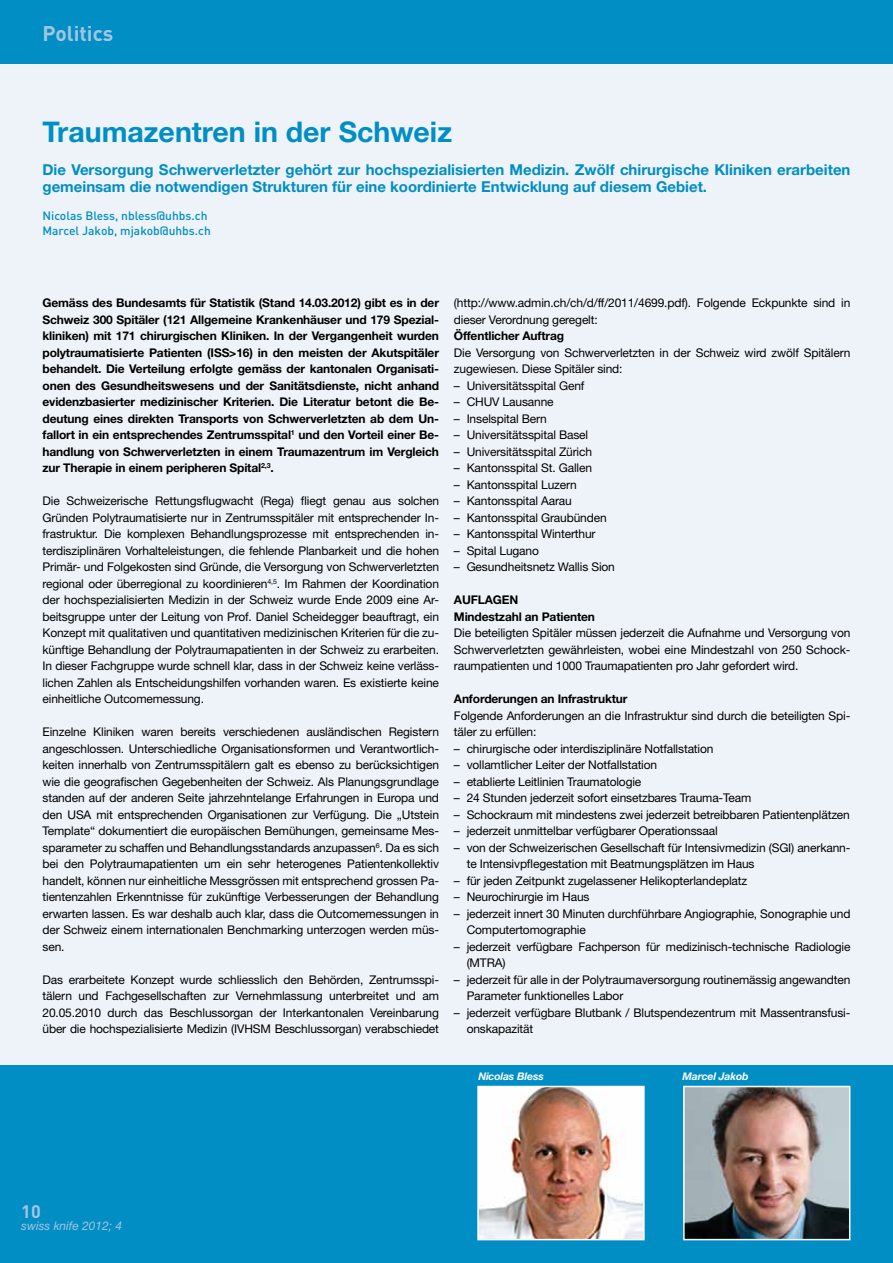
<style>
.page{position:relative;width:893px;height:1263px;background:#eef3f9}
.page>*{position:absolute;margin:0;border:0;box-sizing:border-box;transform-origin:0 0}
.t1{font:700 28.5px "Helvetica Neue";color:#008ec4}
.t2{font:700 21px "DIN";color:#a4c5e1}
.t3{font:700 18px "DIN";color:#a4c5e1}
.t4{font:700 15px/16.5px "Helvetica Neue";color:#008ec4}
.t5{font:12px/16.5px "Helvetica Neue";letter-spacing:-.01em;color:#000}
.t6{font:700 12px/16.5px "Helvetica Neue";letter-spacing:-.01em;color:#000;text-align:justify}
.t7{font:500 12px/14.4px "DIN";color:#008ec4}
.t8{font:italic 12px "Helvetica Neue";color:#a4c5e1}
.t9{font:italic 700 10.5px "Helvetica Neue";letter-spacing:-.01em;color:#fff}
</style>
<div class="page">
<div style="left:0;top:1065px;width:893px;height:198px;background:#008ec4"></div>
<div style="left:0;top:0;width:893px;height:64px;background:#008ec4"></div>
<img style="left:686px;top:1089px;width:161px;height:148px">
<div style="left:683px;top:1086px;width:167px;height:154px;border:2px solid #fff"></div>
<img style="left:480px;top:1089px;width:162px;height:148px">
<div style="left:477px;top:1086px;width:168px;height:154px;border:2px solid #fff"></div>
<h2 class="t2" style="left:43px;top:20px;width:72px">Politics</h2>
<h1 class="t1" style="left:43px;top:114px;width:411px">Traumazentren in der Schweiz</h1>
<p class="t4" style="left:43px;top:161px;width:809px">Die Versorgung Schwerverletzter gehört zur hochspezialisierten Medizin. Zwölf chirurgische Kliniken erarbeiten gemeinsam die notwendigen Strukturen für eine koordinierte Entwicklung auf diesem Gebiet.</p>
<p class="t7" style="left:43px;top:208px;width:170px">Nicolas Bless, nbless@uhbs.ch<br>Marcel Jakob, mjakob@uhbs.ch</p>
<p class="t6" style="left:43px;top:294px;width:398px">Gemäss des Bundesamts für Statistik (Stand 14.03.2012) gibt es in der Schweiz 300 Spitäler (121 Allgemeine Krankenhäuser und 179 Spezial&shy;kliniken) mit 171 chirurgischen Kliniken. In der Vergangenheit wurden polytraumatisierte Patienten (ISS&gt;16) in den meisten der Akutspitäler behandelt. Die Verteilung erfolgte gemäss der kantonalen Organisati&shy;onen des Gesundheitswesens und der Sanitätsdienste, nicht anhand evidenzbasierter medizinischer Kriterien. Die Literatur betont die Be&shy;deutung eines direkten Transports von Schwerverletzten ab dem Un&shy;fallort in ein entsprechendes Zentrumsspital<sup>1</sup> und den Vorteil einer Be&shy;handlung von Schwerverletzten in einem Traumazentrum im Vergleich zur Therapie in einem peripheren Spital<sup>2,3</sup>.</p>
<p class="t5" style="left:43px;top:492px;width:398px;text-align:justify">Die Schweizerische Rettungsflugwacht (Rega) fliegt genau aus solchen Gründen Polytraumatisierte nur in Zentrumsspitäler mit entsprechender In&shy;frastruktur. Die komplexen Behandlungsprozesse mit entsprechenden in&shy;terdisziplinären Vorhalteleistungen, die fehlende Planbarkeit und die hohen Primär- und Folgekosten sind Gründe, die Versorgung von Schwerverletzten regional oder überregional zu koordinieren<sup>4,5</sup>. Im Rahmen der Koordination der hochspezialisierten Medizin in der Schweiz wurde Ende 2009 eine Ar&shy;beitsgruppe unter der Leitung von Prof. Daniel Scheidegger beauftragt, ein Konzept mit qualitativen und quantitativen medizinischen Kriterien für die zu&shy;künftige Behandlung der Polytraumapatienten in der Schweiz zu erarbeiten.<br>In dieser Fachgruppe wurde schnell klar, dass in der Schweiz keine verläss&shy;lichen Zahlen als Entscheidungshilfen vorhanden waren. Es existierte keine einheitliche Outcomemessung.</p>
<p class="t5" style="left:43px;top:723px;width:398px;text-align:justify">Einzelne Kliniken waren bereits verschiedenen ausländischen Registern angeschlossen. Unterschiedliche Organisationsformen und Verantwortlich&shy;keiten innerhalb von Zentrumsspitälern galt es ebenso zu berücksichtigen wie die geografischen Gegebenheiten der Schweiz. Als Planungsgrundlage standen auf der anderen Seite jahrzehntelange Erfahrungen in Europa und den USA mit entsprechenden Organisationen zur Verfügung. Die „Utstein Template“ dokumentiert die europäischen Bemühungen, gemeinsame Mes&shy;sparameter zu schaffen und Behandlungsstandards anzupassen<sup>6</sup>. Da es sich bei den Polytraumapatienten um ein sehr heterogenes Patientenkollektiv handelt, können nur einheitliche Messgrössen mit entsprechend grossen Pa&shy;tientenzahlen Erkenntnisse für zukünftige Verbesserungen der Behandlung erwarten lassen. Es war deshalb auch klar, dass die Outcomemessungen in der Schweiz einem internationalen Benchmarking unterzogen werden müs&shy;sen.</p>
<p class="t5" style="left:43px;top:971px;width:398px;text-align:justify">Das erarbeitete Konzept wurde schliesslich den Behörden, Zentrumsspi&shy;tälern und Fachgesellschaften zur Vernehmlassung unterbreitet und am 20.05.2010 durch das Beschlussorgan der Interkantonalen Vereinbarung über die hochspezialisierte Medizin (IVHSM Beschlussorgan) verabschiedet</p>
<p class="t5" style="left:454px;top:294px;width:398px">(http://www.admin.ch/ch/d/ff/2011/4699.pdf). Folgende Eckpunkte sind in dieser Verordnung geregelt:</p>
<p class="t6" style="left:454px;top:327px;width:112px">Öffentlicher Auftrag</p>
<p class="t5" style="left:454px;top:344px;width:398px">Die Versorgung von Schwerverletzten in der Schweiz wird zwölf Spitälern zugewiesen. Diese Spitäler sind:</p>
<p class="t5" style="left:454px;top:377px;width:132px">– Universitätsspital Genf</p>
<p class="t5" style="left:454px;top:393px;width:101px">– CHUV Lausanne</p>
<p class="t5" style="left:454px;top:410px;width:95px">– Inselspital Bern</p>
<p class="t5" style="left:454px;top:426px;width:136px">– Universitätsspital Basel</p>
<p class="t5" style="left:454px;top:443px;width:140px">– Universitätsspital Zürich</p>
<p class="t5" style="left:454px;top:459px;width:140px">– Kantonsspital St. Gallen</p>
<p class="t5" style="left:454px;top:476px;width:124px">– Kantonsspital Luzern</p>
<p class="t5" style="left:454px;top:492px;width:119px">– Kantonsspital Aarau</p>
<p class="t5" style="left:454px;top:509px;width:154px">– Kantonsspital Graubünden</p>
<p class="t5" style="left:454px;top:525px;width:143px">– Kantonsspital Winterthur</p>
<p class="t5" style="left:454px;top:542px;width:87px">– Spital Lugano</p>
<p class="t5" style="left:454px;top:558px;width:163px">– Gesundheitsnetz Wallis Sion</p>
<p class="t6" style="left:454px;top:591px;width:33px">Auflage</p>
<p class="t6" style="left:454px;top:591px;width:143px;text-indent:55px">n<br>Mindestzahl an Patienten</p>
<p class="t5" style="left:454px;top:624px;width:398px;text-align:justify">Die beteiligten Spitäler müssen jederzeit die Aufnahme und Versorgung von Schwerverletzten gewährleisten, wobei eine Mindestzahl von 250 Schock&shy;raumpatienten und 1000 Traumapatienten pro Jahr gefordert wird.</p>
<p class="t6" style="left:454px;top:690px;width:175px">Anforderungen an Infrastruktur</p>
<p class="t5" style="left:454px;top:707px;width:398px">Folgende Anforderungen an die Infrastruktur sind durch die beteiligten Spi&shy;täler zu erfüllen:</p>
<p class="t5" style="left:454px;top:740px;width:261px">– chirurgische oder interdisziplinäre Notfallstation</p>
<p class="t5" style="left:454px;top:756px;width:205px">– vollamtlicher Leiter der Notfallstation</p>
<p class="t5" style="left:454px;top:773px;width:189px">– etablierte Leitlinien Traumatologie</p>
<p class="t5" style="left:454px;top:789px;width:299px">– 24 Stunden jederzeit sofort einsetzbares Trauma-Team</p>
<p class="t5" style="left:454px;top:806px;width:397px">– Schockraum mit mindestens zwei jederzeit betreibbaren Patientenplätzen</p>
<p class="t5" style="left:454px;top:822px;width:265px">– jederzeit unmittelbar verfügbarer Operationssaal</p>
<p class="t5" style="left:467px;top:839px;width:385px;text-indent:-13px">– von der Schweizerischen Gesellschaft für Intensivmedizin (SGI) anerkann&shy;te Intensivpflegestation mit Beatmungsplätzen im Haus</p>
<p class="t5" style="left:454px;top:872px;width:295px">– für jeden Zeitpunkt zugelassener Helikopterlandeplatz</p>
<p class="t5" style="left:454px;top:888px;width:137px">– Neurochirurgie im Haus</p>
<p class="t5" style="left:467px;top:905px;width:385px;text-indent:-13px">– jederzeit innert 30 Minuten durchführbare Angiographie, Sonographie und<br>Computertomographie</p>
<p class="t5" style="left:467px;top:938px;width:385px;text-indent:-13px">– jederzeit verfügbare Fachperson für medizinisch-technische Radiologie (MTRA)</p>
<p class="t5" style="left:467px;top:971px;width:385px;text-indent:-13px">– jederzeit für alle in der Polytraumaversorgung routinemässig angewandten<br>Parameter funktionelles Labor</p>
<p class="t5" style="left:467px;top:1004px;width:385px;text-indent:-13px">– jederzeit verfügbare Blutbank / Blutspendezentrum mit Massentransfusi&shy;onskapazität</p>
<p class="t9" style="left:478px;top:1069px;width:67px">Nicolas Bless</p>
<p class="t9" style="left:682px;top:1069px;width:68px">Marcel Jakob</p>
<h3 class="t3" style="left:21px;top:1200px;width:21px">10</h3>
<p class="t8" style="left:21px;top:1218px;width:102px">swiss knife 2012; 4</p>
</div>
